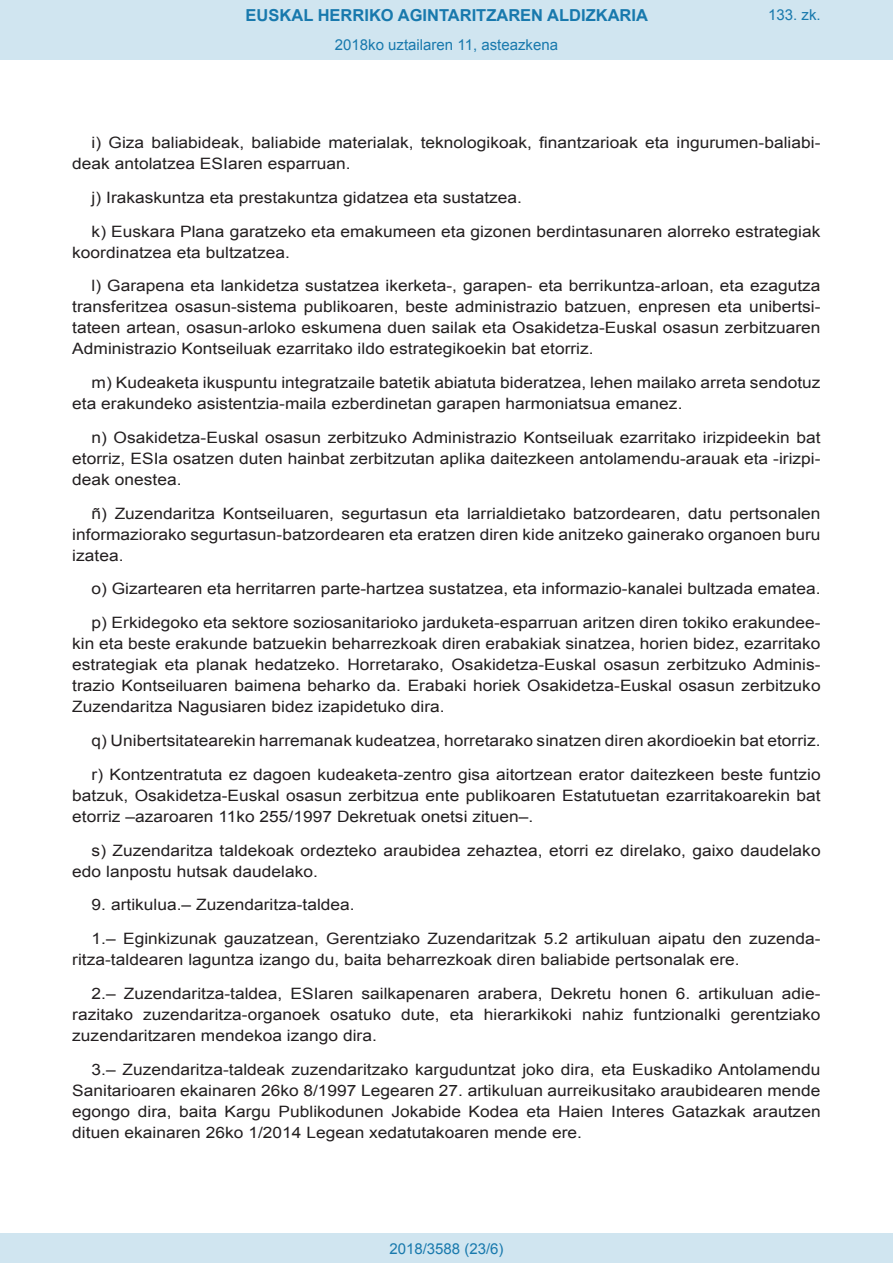
<style>
.page{position:relative;width:893px;height:1263px;background:#fff}
.page>*{position:absolute;margin:0;border:0;box-sizing:border-box;transform-origin:0 0}
.t1{font:700 16.5px "Arial";color:#1879ad}
.BOPVDetalle{font:15.6px/21px "Arial";color:#231f20;text-align:justify;scale:1.11 1}
.Paginacion_Centro{font:15px "Arial";color:#1879ad}
</style>
<div class="page">
<div style="left:0;top:0;width:893px;height:60px;background:#d0e5f0"></div>
<div style="left:0;top:1233px;width:893px;height:30px;background:#d0e5f0"></div>
<p class="t1" style="left:246px;top:4px;width:404px">EUSKAL HERRIKO AGINTARITZAREN ALDIZKARIA</p>
<p class="Paginacion_Centro" style="left:335px;top:35px;width:225px">2018ko uztailaren 11, asteazkena</p>
<p class="Paginacion_Centro" style="left:768px;top:5px;width:54px">133. zk.</p>
<p class="BOPVDetalle" style="left:72px;top:132px;width:676px;text-indent:19px">i) Giza baliabideak, baliabide materialak, teknologikoak, finantzarioak eta ingurumen-baliabi&shy;deak antolatzea ESIaren esparruan.</p>
<p class="BOPVDetalle" style="left:92px;top:187px;width:389px">j) Irakaskuntza eta prestakuntza gidatzea eta sustatzea.</p>
<p class="BOPVDetalle" style="left:72px;top:221px;width:676px;text-indent:19px">k) Euskara Plana garatzeko eta emakumeen eta gizonen berdintasunaren alorreko estrategiak koordinatzea eta bultzatzea.</p>
<p class="BOPVDetalle" style="left:72px;top:276px;width:676px;text-indent:19px">l) Garapena eta lankidetza sustatzea ikerketa-, garapen- eta berrikuntza-arloan, eta ezagutza transferitzea osasun-sistema publikoaren, beste administrazio batzuen, enpresen eta unibertsi&shy;tateen artean, osasun-arloko eskumena duen sailak eta Osakidetza-Euskal osasun zerbitzuaren Administrazio Kontseiluak ezarritako ildo estrategikoekin bat etorriz.</p>
<p class="BOPVDetalle" style="left:72px;top:372px;width:676px;text-indent:19px">m) Kudeaketa ikuspuntu integratzaile batetik abiatuta bideratzea, lehen mailako arreta sendotuz eta erakundeko asistentzia-maila ezberdinetan garapen harmoniatsua emanez.</p>
<p class="BOPVDetalle" style="left:72px;top:427px;width:676px;text-indent:19px">n) Osakidetza-Euskal osasun zerbitzuko Administrazio Kontseiluak ezarritako irizpideekin bat etorriz, ESIa osatzen duten hainbat zerbitzutan aplika daitezkeen antolamendu-arauak eta -irizpi&shy;deak onestea.</p>
<p class="BOPVDetalle" style="left:72px;top:503px;width:676px;text-indent:19px">ñ) Zuzendaritza Kontseiluaren, segurtasun eta larrialdietako batzordearen, datu pertsonalen informaziorako segurtasun-batzordearen eta eratzen diren kide anitzeko gainerako organoen buru izatea.</p>
<p class="BOPVDetalle" style="left:92px;top:579px;width:658px">o) Gizartearen eta herritarren parte-hartzea sustatzea, eta informazio-kanalei bultzada ematea.</p>
<p class="BOPVDetalle" style="left:72px;top:612px;width:676px;text-indent:19px">p) Erkidegoko eta sektore soziosanitarioko jarduketa-esparruan aritzen diren tokiko erakundee&shy;kin eta beste erakunde batzuekin beharrezkoak diren erabakiak sinatzea, horien bidez, ezarritako estrategiak eta planak hedatzeko. Horretarako, Osakidetza-Euskal osasun zerbitzuko Adminis&shy;trazio Kontseiluaren baimena beharko da. Erabaki horiek Osakidetza-Euskal osasun zerbitzuko Zuzendaritza Nagusiaren bidez izapidetuko dira.</p>
<p class="BOPVDetalle" style="left:92px;top:730px;width:658px">q) Unibertsitatearekin harremanak kudeatzea, horretarako sinatzen diren akordioekin bat etorriz.</p>
<p class="BOPVDetalle" style="left:72px;top:764px;width:676px;text-indent:19px">r) Kontzentratuta ez dagoen kudeaketa-zentro gisa aitortzean erator daitezkeen beste funtzio batzuk, Osakidetza-Euskal osasun zerbitzua ente publikoaren Estatutuetan ezarritakoarekin bat etorriz –azaroaren 11ko 255/1997 Dekretuak onetsi zituen–.</p>
<p class="BOPVDetalle" style="left:72px;top:840px;width:676px;text-indent:19px">s) Zuzendaritza taldekoak ordezteko araubidea zehaztea, etorri ez direlako, gaixo daudelako edo lanpostu hutsak daudelako.</p>
<p class="BOPVDetalle" style="left:92px;top:894px;width:239px">9. artikulua.– Zuzendaritza-taldea.</p>
<p class="BOPVDetalle" style="left:72px;top:928px;width:676px;text-indent:19px">1.– Eginkizunak gauzatzean, Gerentziako Zuzendaritzak 5.2 artikuluan aipatu den zuzenda&shy;ritza-taldearen laguntza izango du, baita beharrezkoak diren baliabide pertsonalak ere.</p>
<p class="BOPVDetalle" style="left:72px;top:983px;width:676px;text-indent:19px">2.– Zuzendaritza-taldea, ESIaren sailkapenaren arabera, Dekretu honen 6. artikuluan adie&shy;razitako zuzendaritza-organoek osatuko dute, eta hierarkikoki nahiz funtzionalki gerentziako zuzendaritzaren mendekoa izango dira.</p>
<p class="BOPVDetalle" style="left:72px;top:1059px;width:676px;text-indent:19px">3.– Zuzendaritza-taldeak zuzendaritzako karguduntzat joko dira, eta Euskadiko Antolamendu Sanitarioaren ekainaren 26ko 8/1997 Legearen 27. artikuluan aurreikusitako araubidearen mende egongo dira, baita Kargu Publikodunen Jokabide Kodea eta Haien Interes Gatazkak arautzen dituen ekainaren 26ko 1/2014 Legean xedatutakoaren mende ere.</p>
<p class="Paginacion_Centro" style="left:389px;top:1238px;width:116px">2018/3588 (23/6)</p>
</div>
